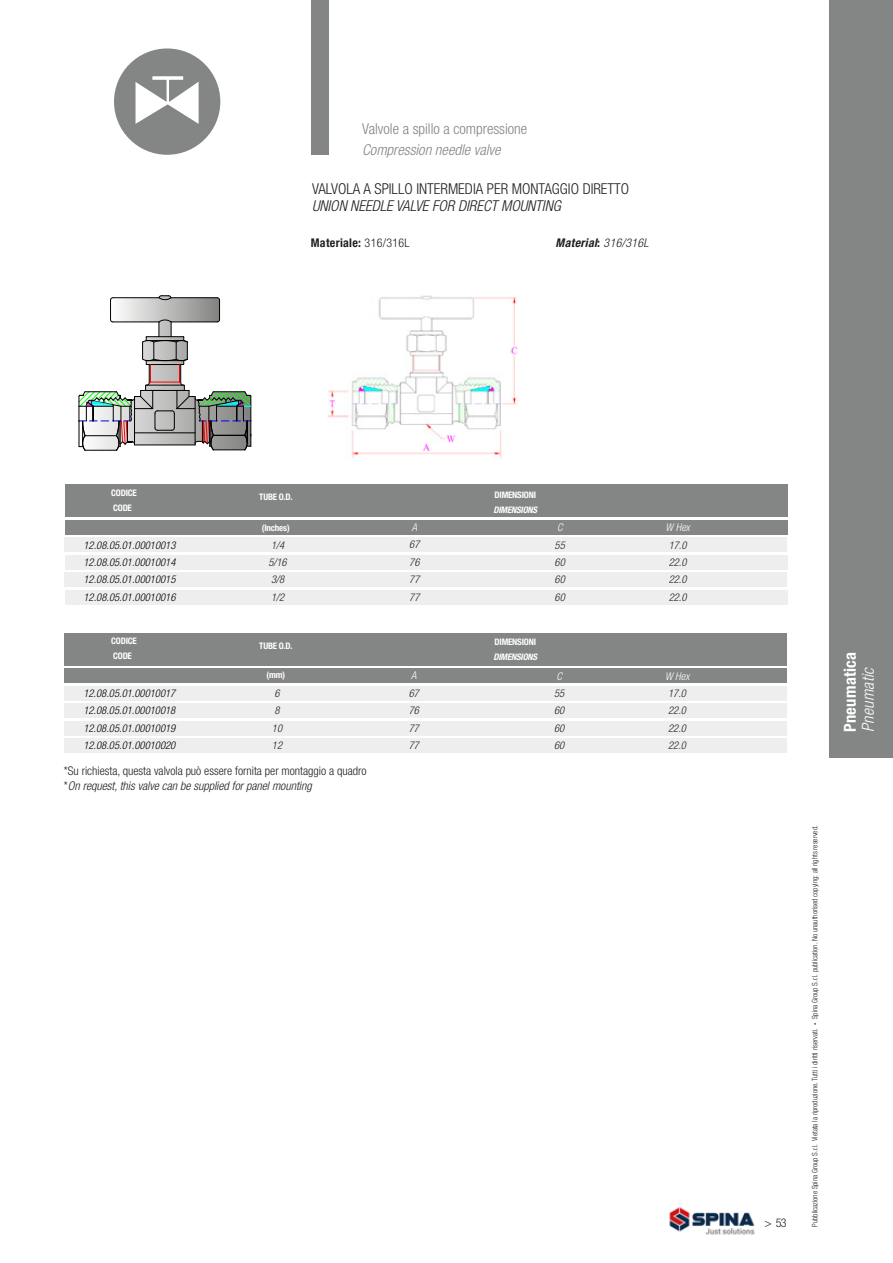
<style>
.page{position:relative;width:893px;height:1263px;background:#fff}
.page>*{position:absolute;margin:0;border:0;box-sizing:border-box;transform-origin:0 0}
.t1{font:700 condensed 16.5px "Helvetica Neue LT Std";letter-spacing:.02em;color:#fff}
.t2{font:italic 300 condensed 16.5px "Helvetica Neue LT Std";color:#fff}
._02_sottotitolo_GB{font:300 condensed 15px "Helvetica Neue LT Std";color:#231f20}
._02_sottotitolo_GB-2{font:italic 300 condensed 15px "Helvetica Neue LT Std";color:#231f20}
.Normale{font:300 condensed 15px "Helvetica Neue LT Std";color:#848585}
.Normale-2{font:italic 300 condensed 15px "Helvetica Neue LT Std";color:#848585}
.t3{font:300 condensed 12px "Helvetica Neue LT Std";color:#231f20}
.t4{font:italic 300 condensed 12px "Helvetica Neue LT Std";color:#231f20}
._00_testo_ITA{font:700 condensed 12px "Helvetica Neue LT Std";letter-spacing:.025em;color:#231f20}
._00_testo_ITA-2{font:italic 700 condensed 12px "Helvetica Neue LT Std";letter-spacing:.025em;color:#231f20}
.Normale-3{font:italic 300 condensed 10.65px "Helvetica Neue LT Std";color:#000}
.Normale-4{font:italic 300 condensed 10.65px "Helvetica Neue LT Std";color:#231f20}
.Normale-5{font:italic 300 condensed 10.65px "Helvetica Neue LT Std";color:#fff}
.Normale-6{font:700 condensed 9px "Helvetica Neue LT Std";letter-spacing:-.02em;color:#fff}
.Normale-7{font:italic 700 condensed 9px "Helvetica Neue LT Std";letter-spacing:-.02em;color:#fff}
.t5{font:300 condensed 7.5px "Helvetica Neue LT Std";letter-spacing:-.005em;color:#231f20}
.s1{font-weight:300}
.s2{font-style:normal}
.s3{font-size:4.5px}
</style>
<div class="page">
<div style="left:312px;top:0;width:17px;height:155px;background:#848585"></div>
<div style="left:829px;top:0;width:64px;height:758px;background:#848585"></div>
<svg style="left:114px;top:48px;width:106px;height:107px"></svg>
<img style="left:669px;top:1207px;width:86px;height:28px">
<div style="left:65px;top:485px;width:722px;height:32px;background:#848585"></div>
<div style="left:64px;top:537px;width:723px;height:15px;background:#eeeeef"></div>
<div style="left:65px;top:520px;width:722px;height:14px;background:#848585"></div>
<div style="left:64px;top:572px;width:723px;height:15px;background:#eeeeef"></div>
<div style="left:65px;top:590px;width:723px;height:14px;background:#eeeeef"></div>
<div style="left:65px;top:555px;width:722px;height:14px;background:#eeeeef"></div>
<div style="left:64px;top:633px;width:723px;height:32px;background:#848585"></div>
<div style="left:64px;top:686px;width:723px;height:14px;background:#eeeeef"></div>
<div style="left:64px;top:668px;width:723px;height:15px;background:#848585"></div>
<div style="left:64px;top:721px;width:723px;height:14px;background:#eeeeef"></div>
<div style="left:64px;top:738px;width:723px;height:15px;background:#eeeeef"></div>
<div style="left:64px;top:703px;width:723px;height:15px;background:#eeeeef"></div>
<svg style="left:79px;top:295px;width:173px;height:156px"></svg>
<img style="left:327px;top:295px;width:191px;height:163px">
<p class="Normale" style="left:362px;top:120px;width:167px">Valvole a spillo a compressione</p>
<p class="Normale-2" style="left:362px;top:141px;width:140px">Compression needle valve</p>
<p class="_02_sottotitolo_GB" style="left:312px;top:180px;width:319px">VALVOLA A SPILLO INTERMEDIA PER MONTAGGIO DIRETTO</p>
<p class="_02_sottotitolo_GB-2" style="left:312px;top:197px;width:250px">UNION NEEDLE VALVE FOR DIRECT MOUNTING</p>
<p class="_00_testo_ITA" style="left:311px;top:235px;width:101px">Materiale: <span class="s1">316/316L</span></p>
<p class="_00_testo_ITA-2" style="left:556px;top:235px;width:95px">Material<span class="s2">:</span> <span class="s1">316/316L</span></p>
<p class="Normale-6" style="left:111px;top:487px;width:27px">CODICE</p>
<p class="Normale-6" style="left:113px;top:502px;width:20px">CODE</p>
<p class="Normale-3" style="left:83px;top:539px;width:94px">12.08.05.01.00010013</p>
<p class="Normale-3" style="left:83px;top:556px;width:94px">12.08.05.01.00010014</p>
<p class="Normale-3" style="left:83px;top:574px;width:94px">12.08.05.01.00010015</p>
<p class="Normale-3" style="left:83px;top:591px;width:94px">12.08.05.01.00010016</p>
<p class="Normale-6" style="left:111px;top:635px;width:27px">CODICE</p>
<p class="Normale-6" style="left:113px;top:650px;width:20px">CODE</p>
<p class="Normale-3" style="left:83px;top:687px;width:94px">12.08.05.01.00010017</p>
<p class="Normale-3" style="left:83px;top:705px;width:94px">12.08.05.01.00010018</p>
<p class="Normale-3" style="left:83px;top:722px;width:94px">12.08.05.01.00010019</p>
<p class="Normale-3" style="left:83px;top:739px;width:94px">12.08.05.01.00010020</p>
<p class="Normale-6" style="left:259px;top:492px;width:35px">TUBE O.D.</p>
<p class="Normale-6" style="left:262px;top:522px;width:29px">(Inches)</p>
<p class="Normale-4" style="left:271px;top:539px;width:15px">1/4</p>
<p class="Normale-4" style="left:268px;top:556px;width:20px">5/16</p>
<p class="Normale-4" style="left:271px;top:573px;width:15px">3/8</p>
<p class="Normale-4" style="left:271px;top:591px;width:15px">1/2</p>
<p class="Normale-6" style="left:259px;top:640px;width:35px">TUBE O.D.</p>
<p class="Normale-6" style="left:267px;top:669px;width:20px">(mm)</p>
<p class="Normale-4" style="left:274px;top:687px;width:7px">6</p>
<p class="Normale-4" style="left:274px;top:704px;width:7px">8</p>
<p class="Normale-4" style="left:272px;top:722px;width:12px">10</p>
<p class="Normale-4" style="left:272px;top:739px;width:12px">12</p>
<p class="t3" style="left:64px;top:764px;width:304px">*Su richiesta, questa valvola può essere fornita per montaggio a quadro</p>
<p class="t4" style="left:64px;top:778px;width:250px"><span class="s2">*</span>On request, this valve can be supplied for panel mounting</p>
<p class="Normale-5" style="left:412px;top:521px;width:7px">A</p>
<p class="Normale-4" style="left:409px;top:538px;width:12px">67</p>
<p class="Normale-4" style="left:409px;top:556px;width:12px">76</p>
<p class="Normale-4" style="left:409px;top:573px;width:12px">77</p>
<p class="Normale-4" style="left:409px;top:591px;width:12px">77</p>
<p class="Normale-5" style="left:411px;top:669px;width:7px">A</p>
<p class="Normale-4" style="left:409px;top:687px;width:12px">67</p>
<p class="Normale-4" style="left:409px;top:704px;width:12px">76</p>
<p class="Normale-4" style="left:409px;top:722px;width:12px">77</p>
<p class="Normale-4" style="left:409px;top:739px;width:12px">77</p>
<p class="Normale-6" style="left:495px;top:489px;width:43px">DIMENSIONI</p>
<p class="Normale-7" style="left:493px;top:504px;width:45px">DIMENSIONS</p>
<p class="Normale-6" style="left:495px;top:636px;width:43px">DIMENSIONI</p>
<p class="Normale-7" style="left:493px;top:651px;width:45px">DIMENSIONS</p>
<p class="Normale-5" style="left:557px;top:521px;width:7px">C</p>
<p class="Normale-4" style="left:555px;top:539px;width:12px">55</p>
<p class="Normale-4" style="left:555px;top:556px;width:12px">60</p>
<p class="Normale-4" style="left:555px;top:573px;width:12px">60</p>
<p class="Normale-4" style="left:555px;top:591px;width:12px">60</p>
<p class="Normale-5" style="left:556px;top:670px;width:7px">C</p>
<p class="Normale-4" style="left:554px;top:687px;width:12px">55</p>
<p class="Normale-4" style="left:554px;top:705px;width:12px">60</p>
<p class="Normale-4" style="left:554px;top:722px;width:12px">60</p>
<p class="Normale-4" style="left:554px;top:739px;width:12px">60</p>
<p class="Normale-5" style="left:666px;top:521px;width:26px">W Hex</p>
<p class="Normale-4" style="left:669px;top:539px;width:19px">17.0</p>
<p class="Normale-4" style="left:669px;top:556px;width:19px">22.0</p>
<p class="Normale-4" style="left:669px;top:573px;width:19px">22.0</p>
<p class="Normale-4" style="left:669px;top:591px;width:19px">22.0</p>
<p class="Normale-5" style="left:665px;top:670px;width:26px">W Hex</p>
<p class="Normale-4" style="left:668px;top:687px;width:19px">17.0</p>
<p class="Normale-4" style="left:668px;top:705px;width:19px">22.0</p>
<p class="Normale-4" style="left:668px;top:722px;width:19px">22.0</p>
<p class="Normale-4" style="left:668px;top:739px;width:19px">22.0</p>
<h1 class="t1" style="left:840px;top:732px;width:82px;rotate:-90deg">Pneumatica</h1>
<h1 class="t2" style="left:858px;top:732px;width:67px;rotate:-90deg">Pneumatic</h1>
<p class="t3" style="left:765px;top:1216px;width:24px">&gt; 53</p>
<p class="t5" style="left:811px;top:1227px;width:403px;rotate:-90deg">Pubblicazione Spina Group S.r.l. Vietata la riproduzione. Tutti i diritti riservati. <span class="s3">•</span> Spina Group S.r.l. publication. No unauthorised copying: all rights reserved.</p>
</div>
